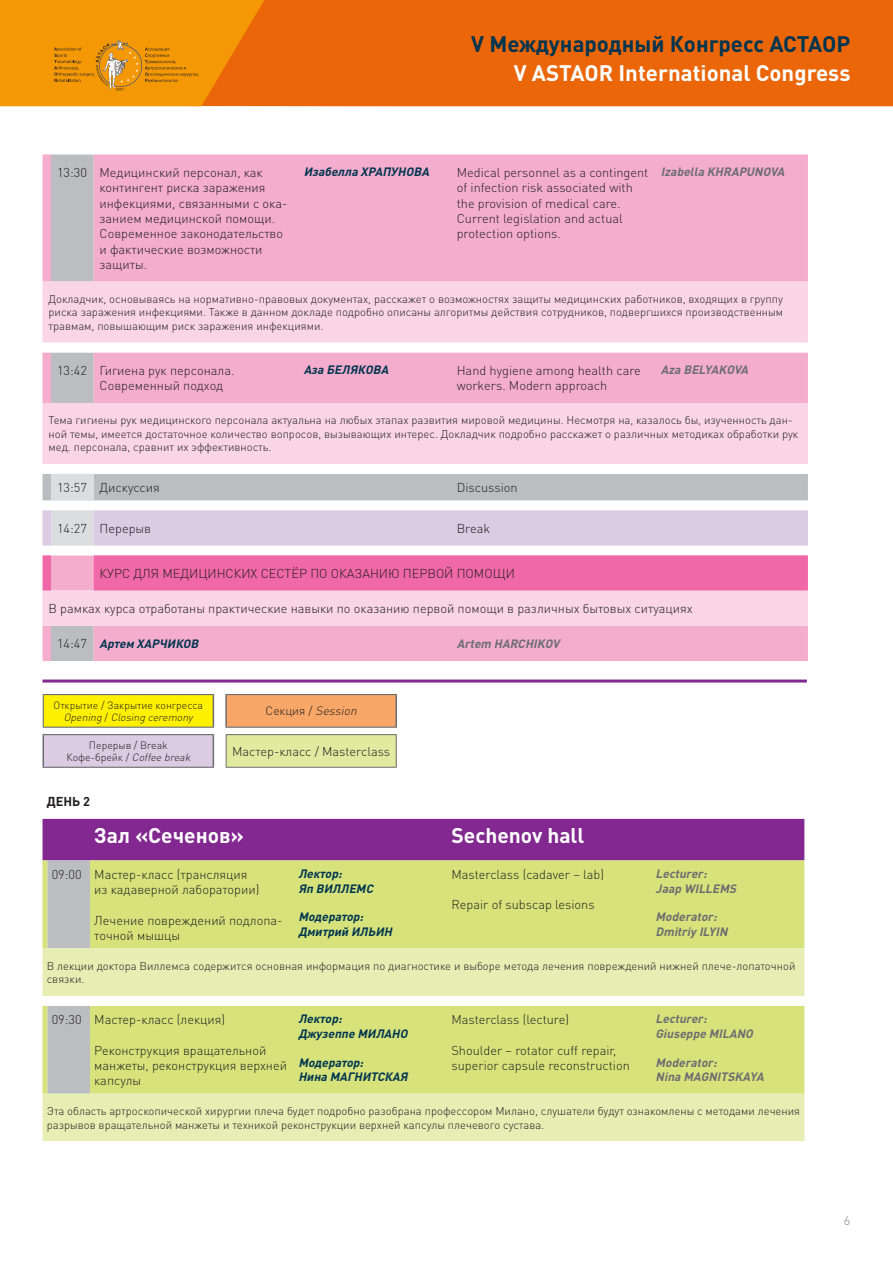
<style>
.page{position:relative;width:893px;height:1263px;background:#fff}
.page>*{position:absolute;margin:0;border:0;box-sizing:border-box;transform-origin:0 0}
.t1{font:700 25.35px "DIN Pro";color:#003550}
.t2{font:700 25.35px "DIN Pro";color:#fff}
.t3{font:700 22.2px "DIN Pro";color:#003550}
.t4{font:700 22.2px "DIN Pro";color:#fff}
.Каталог{font:700 21px "DIN Pro";color:#fff}
.body{font:300 12.75px/15.3px "DIN Pro";color:#231f20}
.body-2{font:700 12.75px "DIN Pro";color:#231f20}
.t5{font:300 12.75px "DIN Pro";color:#808285}
.name_eng{font:italic 700 12px/14.4px "DIN Pro";color:#6c6d70}
.name{font:italic 700 12px/14.4px "DIN Pro";color:#003550}
.body-3{font:300 12px "DIN Pro";color:#231f20}
.body_opis{font:300 11.25px/13.5px "DIN Pro";color:#231f20}
.body-4{font:300 10.5px "DIN Pro";color:#231f20}
.body-5{font:italic 300 10.5px "DIN Pro";color:#231f20}
.s1{font-style:normal}
.s2{font-style:italic}
</style>
<div class="page">
<div style="left:264px;top:0;width:629px;height:106px;background:#eb6608"></div>
<svg style="left:0;top:0;width:264px;height:106px;background:#ef9108"></svg>
<div style="left:43px;top:154px;width:765px;height:128px;background:#f5adce"></div>
<div style="left:43px;top:282px;width:765px;height:61px;background:#fad5e5"></div>
<svg style="left:43px;top:352px;width:765px;height:309px;background:#eebfd6"></svg>
<svg style="left:43px;top:819px;width:761px;height:323px;background:#d1ce94"></svg>
<div style="left:43px;top:694px;width:170px;height:33px;background:#fff101"></div>
<div style="left:226px;top:694px;width:170px;height:33px;background:#f9a768"></div>
<div style="left:43px;top:735px;width:170px;height:32px;background:#dbcbe3"></div>
<div style="left:226px;top:735px;width:170px;height:32px;background:#e1ea9f"></div>
<hr style="left:43px;top:694px;width:171px;height:1px;background:#6c6d70">
<hr style="left:43px;top:695px;width:1px;height:32px;background:#6c6d70">
<hr style="left:43px;top:727px;width:171px;height:1px;background:#6c6d70">
<hr style="left:213px;top:695px;width:1px;height:32px;background:#6c6d70">
<hr style="left:225px;top:694px;width:172px;height:1px;background:#6c6d70">
<hr style="left:225px;top:695px;width:2px;height:32px;background:#6c6d70">
<hr style="left:395px;top:695px;width:2px;height:32px;background:#6c6d70">
<hr style="left:225px;top:727px;width:172px;height:1px;background:#6c6d70">
<hr style="left:43px;top:734px;width:171px;height:1px;background:#6c6d70">
<hr style="left:43px;top:767px;width:171px;height:1px;background:#6c6d70">
<hr style="left:43px;top:735px;width:1px;height:32px;background:#6c6d70">
<hr style="left:213px;top:735px;width:1px;height:32px;background:#6c6d70">
<hr style="left:226px;top:734px;width:171px;height:1px;background:#6c6d70">
<hr style="left:226px;top:767px;width:171px;height:1px;background:#6c6d70">
<hr style="left:226px;top:735px;width:1px;height:32px;background:#6c6d70">
<hr style="left:396px;top:735px;width:1px;height:32px;background:#6c6d70">
<hr style="left:43px;top:679px;width:764px;height:3px;background:#822890">
<h1 class="t1" style="left:418px;top:27px;width:434px">V Международный Конгресс АСТАОР</h1>
<h1 class="t2" style="left:466px;top:61px;width:385px">V ASTAOR International Congress</h1>
<h2 class="t3" style="left:471px;top:28px;width:381px">V Международный Конгресс АСТАОР</h2>
<h2 class="t4" style="left:514px;top:58px;width:338px">V ASTAOR International Congress</h2>
<p class="body" style="left:57px;top:164px;width:31px">13:30</p>
<p class="body" style="left:100px;top:164px;width:189px">Медицинский персонал, как контингент риска заражения инфекциями, связанными с ока&shy;занием медицинской помощи.<br>Современное законодательство и фактические возможности защиты.</p>
<p class="name" style="left:304px;top:164px;width:127px">Изабелла ХРАПУНОВА</p>
<p class="body" style="left:457px;top:164px;width:193px">Medical personnel as a contingent of infection risk associated with the provision of medical care.<br>Current legislation and actual protection options.</p>
<p class="name_eng" style="left:661px;top:164px;width:125px">Izabella KHRAPUNOVA</p>
<p class="body_opis" style="left:49px;top:292px;width:736px;text-align:justify">Докладчик, основываясь на нормативно-правовых документах, расскажет о возможностях защиты медицинских работников, входящих в группу риска заражения инфекциями. Также в данном докладе подробно описаны алгоритмы действия сотрудников, подвергшихся производственным травмам, повышающим риск заражения инфекциями.</p>
<p class="body" style="left:57px;top:362px;width:31px">13:42</p>
<p class="body" style="left:100px;top:362px;width:136px">Гигиена рук персонала.<br>Современный подход</p>
<p class="name" style="left:304px;top:362px;width:86px">Аза БЕЛЯКОВА</p>
<p class="body" style="left:457px;top:362px;width:186px">Hand hygiene among health care workers. Modern approach</p>
<p class="name_eng" style="left:661px;top:362px;width:89px">Aza BELYAKOVA</p>
<p class="body_opis" style="left:49px;top:413px;width:751px">Тема гигиены рук медицинского персонала актуальна на любых этапах развития мировой медицины. Несмотря на, казалось бы, изученность дан&shy;ной темы, имеется достаточное количество вопросов, вызывающих интерес. Докладчик подробно расскажет о различных методиках обработки рук мед. персонала, сравнит их эффективность.</p>
<p class="body" style="left:57px;top:479px;width:31px">13:57</p>
<p class="body" style="left:100px;top:479px;width:62px">Дискуссия</p>
<p class="body" style="left:457px;top:479px;width:62px">Discussion</p>
<p class="body" style="left:57px;top:520px;width:31px">14:27</p>
<p class="body" style="left:100px;top:520px;width:53px">Перерыв</p>
<p class="body" style="left:457px;top:520px;width:35px">Break</p>
<p class="body" style="left:100px;top:565px;width:417px">КУРС ДЛЯ МЕДИЦИНСКИХ СЕСТЁР ПО ОКАЗАНИЮ ПЕРВОЙ ПОМОЩИ</p>
<p class="body" style="left:49px;top:600px;width:646px">В рамках курса отработаны практические навыки по оказанию первой помощи в различных бытовых ситуациях</p>
<p class="body" style="left:57px;top:635px;width:31px">14:47</p>
<p class="name" style="left:100px;top:636px;width:100px">Артем ХАРЧИКОВ</p>
<p class="name_eng" style="left:457px;top:636px;width:104px">Artem HARCHIKOV</p>
<p class="body-4" style="left:53px;top:698px;width:151px">Открытие / Закрытие конгресса</p>
<p class="body-5" style="left:64px;top:711px;width:131px">Opening <span class="s1">/</span> Closing ceremony</p>
<p class="body-3" style="left:266px;top:703px;width:93px">Секция / <span class="s2">Session</span></p>
<p class="body-4" style="left:89px;top:738px;width:80px">Перерыв / Break</p>
<p class="body-4" style="left:66px;top:750px;width:125px">Кофе-брейк / <span class="s2">Coffee break</span></p>
<p class="body" style="left:232px;top:743px;width:160px">Мастер-класс / Masterclass</p>
<p class="body-2" style="left:47px;top:793px;width:45px">ДЕНЬ 2</p>
<p class="Каталог" style="left:94px;top:821px;width:151px">Зал «Сеченов»</p>
<p class="Каталог" style="left:451px;top:821px;width:134px">Sechenov hall</p>
<p class="body" style="left:52px;top:866px;width:31px">09:00</p>
<p class="body" style="left:94px;top:866px;width:167px">Мастер-класс (трансляция из кадаверной лаборатории)</p>
<p class="body" style="left:94px;top:912px;width:190px">Лечение повреждений подлопа&shy;точной мышцы</p>
<p class="body" style="left:451px;top:866px;width:154px">Masterclass (cadaver – lab)</p>
<p class="body" style="left:451px;top:896px;width:145px">Repair of subscap lesions</p>
<p class="name_eng" style="left:656px;top:866px;width:82px">Lecturer:<br>Jaap WILLEMS</p>
<p class="name_eng" style="left:656px;top:909px;width:74px">Moderator:<br>Dmitriy ILYIN</p>
<p class="body_opis" style="left:47px;top:958px;width:750px">В лекции доктора Виллемса содержится основная информация по диагностике и выборе метода лечения повреждений нижней плече-лопаточной связки.</p>
<p class="body" style="left:52px;top:1011px;width:31px">09:30</p>
<p class="body" style="left:94px;top:1011px;width:132px">Мастер-класс (лекция)</p>
<p class="body" style="left:94px;top:1042px;width:194px">Реконструкция вращательной манжеты, реконструкция верхней капсулы</p>
<p class="name" style="left:298px;top:866px;width:76px">Лектор:<br>Яп ВИЛЛЕМС</p>
<p class="name" style="left:298px;top:909px;width:95px">Модератор:<br>Дмитрий ИЛЬИН</p>
<p class="body" style="left:451px;top:1011px;width:119px">Masterclass (lecture)</p>
<p class="body" style="left:451px;top:1042px;width:180px">Shoulder – rotator cuff repair, superior capsule reconstruction</p>
<p class="name_eng" style="left:656px;top:1011px;width:99px">Lecturer:<br>Giuseppe MILANO</p>
<p class="name_eng" style="left:656px;top:1055px;width:110px">Moderator:<br>Nina MAGNITSKAYA</p>
<p class="body_opis" style="left:47px;top:1104px;width:755px">Эта область артроскопической хирургии плеча будет подробно разобрана профессором Милано, слушатели будут ознакомлены с методами лечения разрывов вращательной манжеты и техникой реконструкции верхней капсулы плечевого сустава.</p>
<p class="name" style="left:298px;top:1011px;width:111px">Лектор:<br>Джузеппе МИЛАНО</p>
<p class="name" style="left:298px;top:1055px;width:111px">Модератор:<br>Нина МАГНИТСКАЯ</p>
<p class="t5" style="left:844px;top:1211px;width:8px">6</p>
</div>
